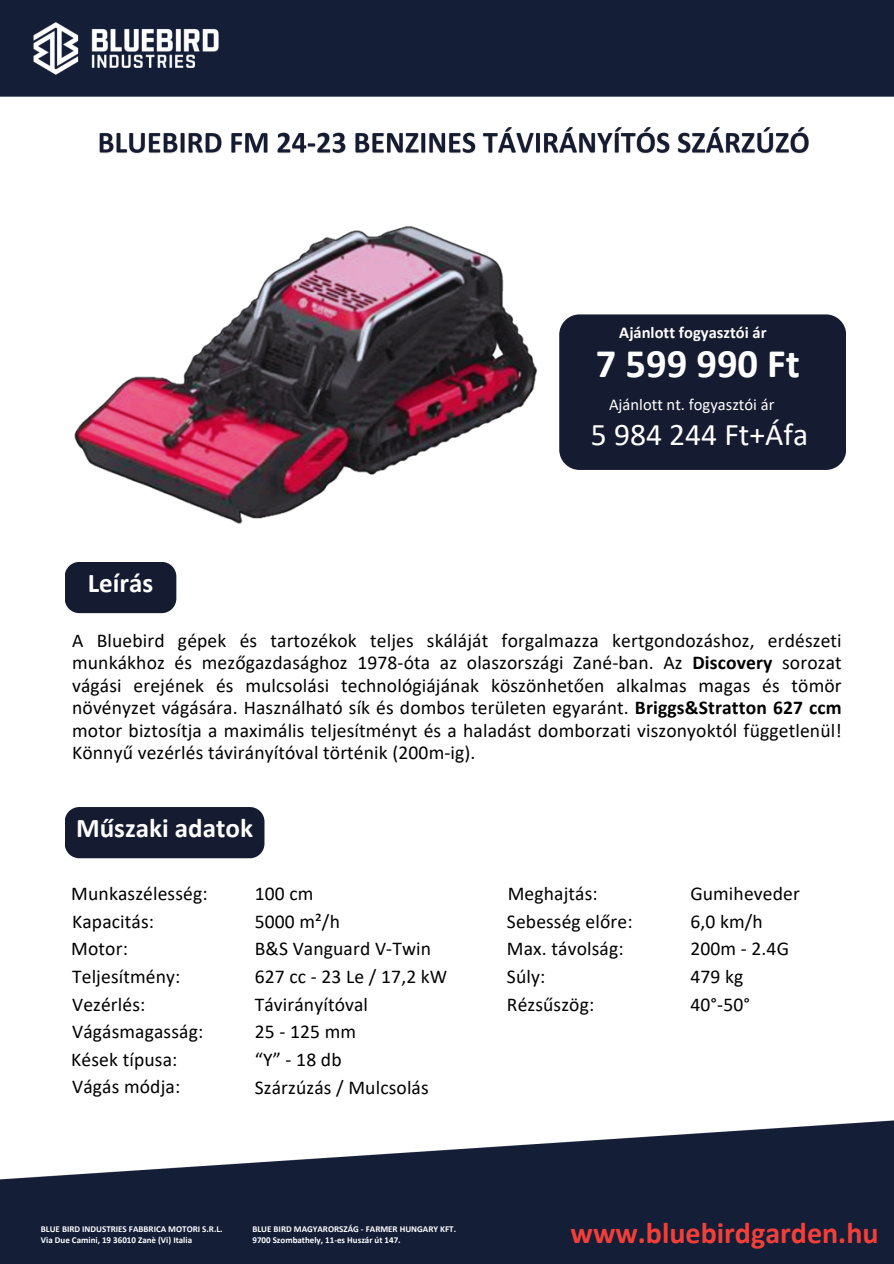
<style>
.page{position:relative;width:894px;height:1264px;background:#fff}
.page>*{position:absolute;margin:0;border:0;box-sizing:border-box;transform-origin:0 0}
.t1{font:700 40.5px "Calibri";color:#fff}
.t2{font:31.5px "Calibri";color:#fff}
.t3{font:700 30px "Calibri";color:#f43f39}
.t4{font:700 27px "Calibri";color:#fff}
.t5{font:19.5px/22.5px "Calibri";letter-spacing:.005em;color:#000;text-align:justify}
.t6{font:16.5px "Calibri";color:#fff}
.t7{font:700 16.5px "Calibri";color:#fff}
.t8{font:700 9px "Calibri";color:#fff}
.s1{font-weight:700}
</style>
<div class="page">
<div style="left:0;top:0;width:893px;height:97px;background:#141e37"></div>
<img style="left:25px;top:14px;width:202px;height:69px">
<div style="left:559px;top:314px;width:286px;height:156px;background:#151b31;border-radius:20px"></div>
<div style="left:65px;top:562px;width:111px;height:51px;background:#151b31"></div>
<img style="left:0;top:1120px;width:893px;height:143px">
<div style="left:65px;top:807px;width:199px;height:51px;background:#151b31"></div>
<img style="left:74px;top:226px;width:488px;height:298px">
<img style="left:99px;top:127px;width:710px;height:27px">
<p class="t7" style="left:619px;top:325px;width:149px">Ajánlott fogyasztói ár</p>
<p class="t1" style="left:595px;top:347px;width:206px">7 599 990 Ft</p>
<p class="t4" style="left:88px;top:572px;width:67px">Leírás</p>
<h6 class="t6" style="left:609px;top:398px;width:167px">Ajánlott nt. fogyasztói ár</h6>
<h6 class="t2" style="left:590px;top:421px;width:219px">5 984 244 Ft+Áfa</h6>
<h1 class="t5" style="left:72px;top:630px;width:770px">A Bluebird gépek és tartozékok teljes skáláját forgalmazza kertgondozáshoz, erdészeti munkákhoz és mezőgazdasághoz 1978-óta az olaszországi Zané-ban. Az <span class="s1">Discovery</span> sorozat vágási erejének és mulcsolási technológiájának köszönhetően alkalmas magas és tömör növényzet vágására. Használható sík és dombos területen egyaránt. <span class="s1">Briggs&amp;Stratton 627 ccm </span>motor biztosítja a maximális teljesítményt és a haladást domborzati viszonyoktól függetlenül!<br>Könnyű vezérlés távirányítóval történik (200m-ig).</h1>
<p class="t4" style="left:76px;top:817px;width:178px">Műszaki adatok</p>
<p class="t5" style="left:71px;top:884px;width:138px">Munkaszélesség:</p>
<h4 class="t5" style="left:71px;top:939px;width:58px">Motor:</h4>
<h5 class="t5" style="left:72px;top:966px;width:110px">Teljesítmény:</h5>
<h6 class="t5" style="left:72px;top:1022px;width:133px">Vágásmagasság:</h6>
<h5 class="t5" style="left:71px;top:1049px;width:108px">Kések típusa:</h5>
<h6 class="t5" style="left:255px;top:884px;width:60px">100 cm</h6>
<h6 class="t5" style="left:255px;top:911px;width:87px">5000 m²/h</h6>
<h6 class="t5" style="left:255px;top:939px;width:178px">B&amp;S Vanguard V-Twin</h6>
<h6 class="t5" style="left:255px;top:966px;width:194px">627 cc - 23 Le / 17,2 kW</h6>
<h6 class="t5" style="left:72px;top:911px;width:83px">Kapacitás:</h6>
<h6 class="t5" style="left:72px;top:994px;width:75px">Vezérlés:</h6>
<h6 class="t5" style="left:255px;top:994px;width:115px">Távirányítóval</h6>
<h6 class="t5" style="left:255px;top:1022px;width:103px">25 - 125 mm</h6>
<h6 class="t5" style="left:255px;top:1049px;width:88px">“Y” - 18 db</h6>
<h6 class="t5" style="left:72px;top:1077px;width:110px">Vágás módja:</h6>
<h6 class="t5" style="left:255px;top:1077px;width:175px">Szárzúzás / Mulcsolás</h6>
<h6 class="t8" style="left:41px;top:1224px;width:183px">BLUE BIRD INDUSTRIES FABBRICA MOTORI S.R.L.</h6>
<h6 class="t8" style="left:41px;top:1236px;width:153px">Via Due Camini, 19 36010 Zanè (Vi) Italia</h6>
<h6 class="t8" style="left:252px;top:1224px;width:205px">BLUE BIRD MAGYARORSZÁG - FARMER HUNGARY KFT.</h6>
<h6 class="t8" style="left:252px;top:1236px;width:150px">9700 Szombathely, 11-es Huszár út 147.</h6>
<h6 class="t5" style="left:507px;top:884px;width:91px">Meghajtás:</h6>
<h6 class="t5" style="left:690px;top:884px;width:111px">Gumiheveder</h6>
<h6 class="t5" style="left:506px;top:911px;width:127px">Sebesség előre:</h6>
<h6 class="t5" style="left:690px;top:911px;width:74px">6,0 km/h</h6>
<p class="t5" style="left:506px;top:939px;width:118px">Max. távolság:</p>
<h6 class="t5" style="left:690px;top:939px;width:100px">200m - 2.4G</h6>
<h6 class="t5" style="left:506px;top:966px;width:40px">Súly:</h6>
<h6 class="t5" style="left:690px;top:966px;width:54px">479 kg</h6>
<h6 class="t5" style="left:506px;top:994px;width:89px">Rézsűszög:</h6>
<p class="t5" style="left:690px;top:994px;width:61px">40°-50°</p>
<h6 class="t3" style="left:570px;top:1220px;width:309px">www.bluebirdgarden.hu</h6>
</div>
